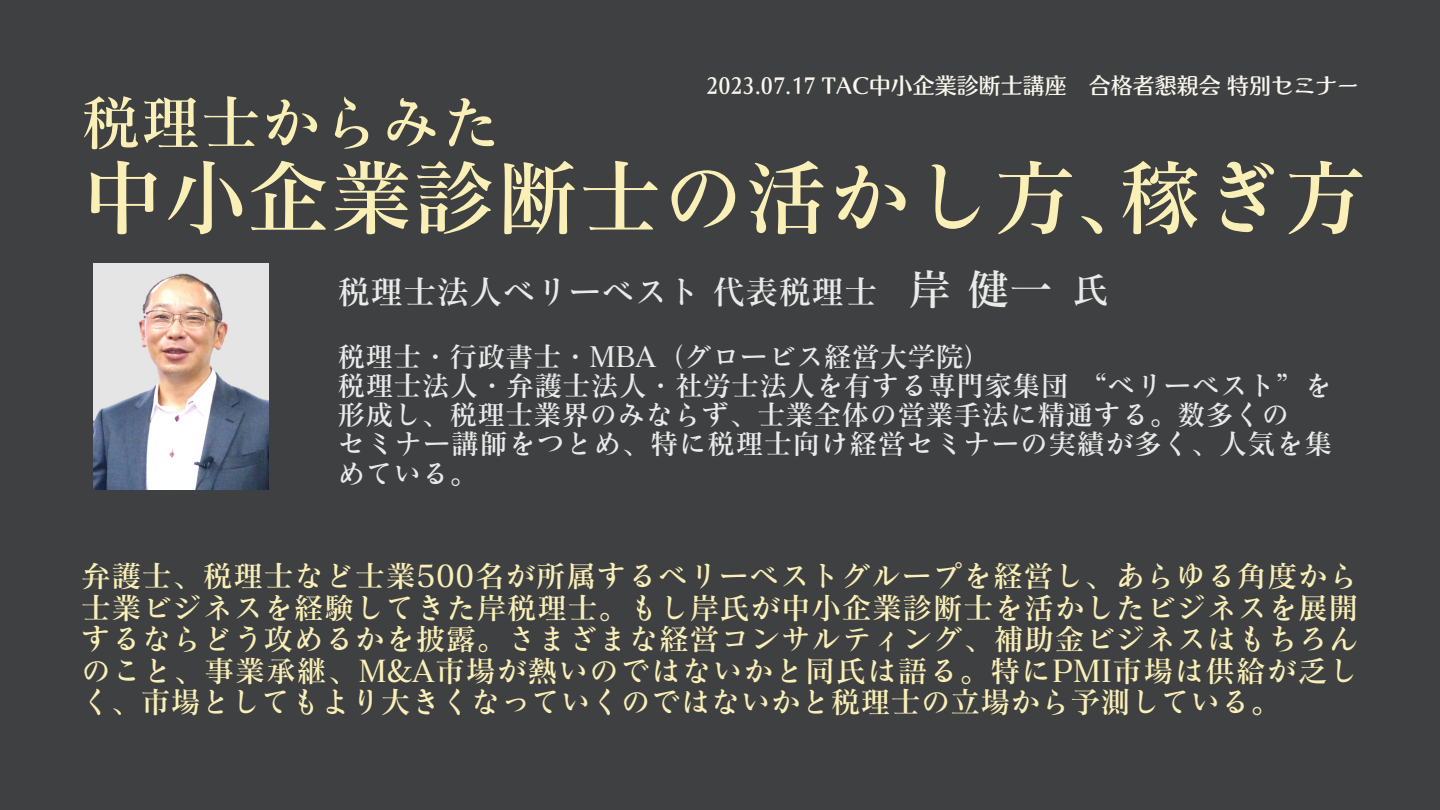
<style>
.page{position:relative;width:1440px;height:810px;background:#3e4042}
.page>*{position:absolute;margin:0;border:0;box-sizing:border-box;transform-origin:0 0}
.t1{font:83px "Canva Matisse V Pro DB";color:#faefb6}
.t2{font:60px "Canva Matisse V Pro DB";color:#faefb6}
.t3{font:43px "Canva Matisse V Pro DB";color:#eaeae9}
.t4{font:36px "Canva Matisse V Pro DB";color:#eaeae9}
.t5{font:33px "Canva Matisse V Pro DB";color:#eaeae9}
.t6{font:30px/31.5px "Canva Matisse V Pro DB";color:#faefb6;text-align:justify}
.t7{font:28px/29.2px "Canva Matisse V Pro DB";letter-spacing:.005em;color:#eaeae9}
.t8{font:22px "Motoya Arata Std W4";color:#faf7ee}
</style>
<div class="page">
<img style="left:93px;top:263px;width:175px;height:226px">
<p class="t8" style="left:706px;top:75px;width:654px">2023.07.17 TAC中小企業診断士講座 合格者懇親会特別セミナー</p>
<p class="t2" style="left:81px;top:92px;width:421px">税理士からみた</p>
<p class="t1" style="left:81px;top:155px;width:1279px">中小企業診断士の活かし方､稼ぎ方</p>
<p class="t5" style="left:338px;top:275px;width:538px">税理士法人ベリーベスト代表税理士</p>
<p class="t3" style="left:908px;top:267px;width:142px">岸健一</p>
<p class="t4" style="left:1073px;top:272px;width:34px">氏</p>
<p class="t7" style="left:338px;top:341px;width:656px">税理士・行政書士・MBA（グロービス経営大学院）</p>
<p class="t7" style="left:338px;top:371px;width:996px">税理士法人・弁護士法人・社労士法人を有する専門家集団 “ベリーベスト”を形成し、税理士業界のみならず、士業全体の営業手法に精通する。数多くの</p>
<p class="t7" style="left:338px;top:429px;width:996px">セミナー講師をつとめ、特に税理士向け経営セミナーの実績が多く、人気を集めている。</p>
<p class="t6" style="left:81px;top:560px;width:1279px">弁護士、税理士など士業500名が所属するベリーベストグループを経営し、あらゆる角度から士業ビジネスを経験してきた岸税理士。もし岸氏が中小企業診断士を活かしたビジネスを展開するならどう攻めるかを披露。さまざまな経営コンサルティング、補助金ビジネスはもちろんのこと、事業承継、M&amp;A市場が熱いのではないかと同氏は語る。特にPMI市場は供給が乏しく、市場としてもより大きくなっていくのではないかと税理士の立場から予測している。</p>
</div>
